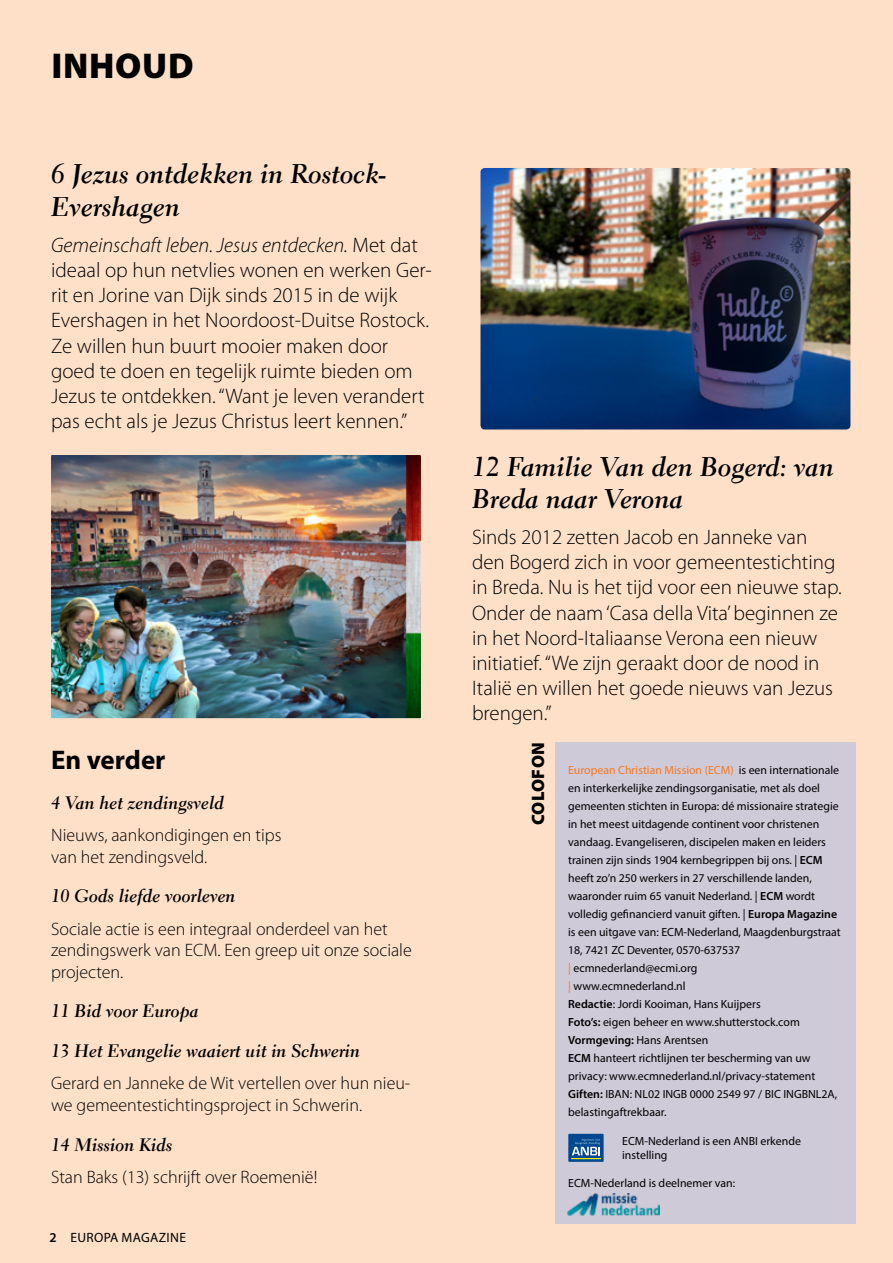
<style>
.page{position:relative;width:893px;height:1263px;background:#fee0c8}
.page>*{position:absolute;margin:0;border:0;box-sizing:border-box;transform-origin:0 0}
.Rubrieken_links{font:900 36px "Myriad Pro";letter-spacing:.02em;color:#000}
.pag_2_grote_titels_I{font:27px/32.4px "Electra LT Std Bold Cursive";color:#000}
.Kleine_titels{font:700 27px "Myriad Pro";color:#000}
.pag_2_teksten_INHOUD{font:300 21px/25.2px "Myriad Pro";color:#000}
.pag_2_teksten_INHOUD-2{font:300 18px/21.6px "Myriad Pro";color:#000}
.pag_2_kleine_titels{font:18px "Electra LT Std Bold Cursive";color:#000}
.pag_2_kleine_titels-2{font:300 18px/21.6px "Myriad Pro";color:#000}
.t1{font:900 18px "Myriad Pro";letter-spacing:.02em;color:#000}
.t2{font:13.5px "Myriad Pro";letter-spacing:.025em;color:#000}
.Tekst_colofon{font:11.85px/18px "Myriad Pro";color:#000}
.s1{font-style:italic}
.s2{font-weight:600}
.s3{color:#f47920}
</style>
<div class="page">
<div style="left:555px;top:742px;width:301px;height:482px;background:#cfcad8"></div>
<img style="left:480px;top:168px;width:370px;height:261px">
<img style="left:51px;top:455px;width:370px;height:263px">
<div style="left:568px;top:1134px;width:36px;height:28px;background:#004990"></div>
<svg style="left:572px;top:1138px;width:28px;height:17px"></svg>
<hr style="left:571px;top:1158px;width:30px;height:1px;background:#ffef00">
<img style="left:568px;top:1194px;width:92px;height:22px">
<p class="Rubrieken_links" style="left:51px;top:45px;width:144px">INHOUD</p>
<p class="pag_2_grote_titels_I" style="left:51px;top:158px;width:337px">6 Jezus ontdekken in Rostock-<br>Evershagen</p>
<p class="pag_2_teksten_INHOUD" style="left:51px;top:232px;width:382px"><span class="s1">Gemeinschaft leben. Jesus entdecken.</span> Met dat ideaal op hun netvlies wonen en werken Ger&shy;rit en Jorine van Dijk sinds 2015 in de wijk Evershagen in het Noordoost-Duitse Rostock.<br>Ze willen hun buurt mooier maken door goed te doen en tegelijk ruimte bieden om Jezus te ontdekken. “Want je leven verandert pas echt als je Jezus Christus leert kennen.”</p>
<p class="Kleine_titels" style="left:51px;top:742px;width:116px">En verder</p>
<p class="pag_2_kleine_titels" style="left:51px;top:791px;width:175px">4 Van het zendingsveld</p>
<p class="pag_2_teksten_INHOUD-2" style="left:51px;top:824px;width:232px">Nieuws, aankondigingen en tips</p>
<p class="pag_2_teksten_INHOUD-2" style="left:51px;top:846px;width:158px">van het zendingsveld.</p>
<p class="pag_2_kleine_titels" style="left:51px;top:885px;width:186px">10 Gods liefde voorleven</p>
<p class="pag_2_kleine_titels-2" style="left:51px;top:918px;width:362px">Sociale actie is een integraal onderdeel van het zendingswerk van ECM. Een greep uit onze sociale projecten.</p>
<p class="pag_2_kleine_titels" style="left:51px;top:1000px;width:149px">11 Bid voor Europa</p>
<p class="pag_2_kleine_titels" style="left:51px;top:1040px;width:311px">13 Het Evangelie waaiert uit in Schwerin</p>
<p class="pag_2_teksten_INHOUD-2" style="left:51px;top:1073px;width:361px">Gerard en Janneke de Wit vertellen over hun nieu&shy;we gemeentestichtingsproject in Schwerin.</p>
<p class="pag_2_kleine_titels" style="left:51px;top:1133px;width:123px">14 Mission Kids</p>
<p class="pag_2_teksten_INHOUD-2" style="left:51px;top:1166px;width:268px">Stan Baks (13) schrijft over Roemenië!</p>
<p class="t2" style="left:49px;top:1229px;width:138px"><span class="s2">2</span> EUROPA MAGAZINE</p>
<p class="pag_2_grote_titels_I" style="left:472px;top:450px;width:364px">12 Familie Van den Bogerd: van<br>Breda naar Verona</p>
<p class="pag_2_teksten_INHOUD" style="left:472px;top:525px;width:371px">Sinds 2012 zetten Jacob en Janneke van den Bogerd zich in voor gemeentestichting in Breda. Nu is het tijd voor een nieuwe stap.<br>Onder de naam ‘Casa della Vita’ beginnen ze in het Noord-Italiaanse Verona een nieuw initiatief. “We zijn geraakt door de nood in Italië en willen het goede nieuws van Jezus brengen.”</p>
<p class="t1" style="left:528px;top:825px;width:84px;rotate:-90deg">COLOFON</p>
<p class="Tekst_colofon" style="left:568px;top:761px;width:274px"><span class="s3">European Christian Mission (ECM)</span> is een internationale en interkerkelijke zendingsorganisatie, met als doel gemeenten stichten in Europa: dé missionaire strategie in het meest uitdagende continent voor christenen vandaag. Evangeliseren, discipelen maken en leiders trainen zijn sinds 1904 kernbegrippen bij ons. | <span class="s2">ECM </span>heeft zo’n 250 werkers in 27 verschillende landen, waaronder ruim 65 vanuit Nederland. | <span class="s2">ECM</span> wordt volledig gefinancierd vanuit giften. | <span class="s2">Europa Magazine </span>is een uitgave van: ECM-Nederland, Maagdenburgstraat 18, 7421 ZC Deventer, 0570-637537</p>
<p class="Tekst_colofon" style="left:568px;top:959px;width:131px"><span class="s3">|</span> ecmnederland@ecmi.org <span class="s3">|</span> www.ecmnederland.nl</p>
<p class="Tekst_colofon" style="left:568px;top:995px;width:194px"><span class="s2">Redactie</span>: Jordi Kooiman, Hans Kuijpers</p>
<p class="Tekst_colofon" style="left:568px;top:1013px;width:233px"><span class="s2">Foto’s:</span> eigen beheer en www.shutterstock.com</p>
<p class="Tekst_colofon" style="left:568px;top:1031px;width:142px"><span class="s2">Vormgeving:</span> Hans Arentsen</p>
<p class="Tekst_colofon" style="left:568px;top:1049px;width:249px"><span class="s2">ECM</span> hanteert richtlijnen ter bescherming van uw privacy: www.ecmnederland.nl/privacy-statement</p>
<p class="Tekst_colofon" style="left:568px;top:1085px;width:271px"><span class="s2">Giften:</span> IBAN: NL02 INGB 0000 2549 97 / BIC INGBNL2A, belastingaftrekbaar.</p>
<p class="Tekst_colofon" style="left:622px;top:1133px;width:180px;line-height:14.2px">ECM-Nederland is een ANBI erkende instelling</p>
<p class="Tekst_colofon" style="left:568px;top:1174px;width:168px">ECM-Nederland is deelnemer van:</p>
</div>
